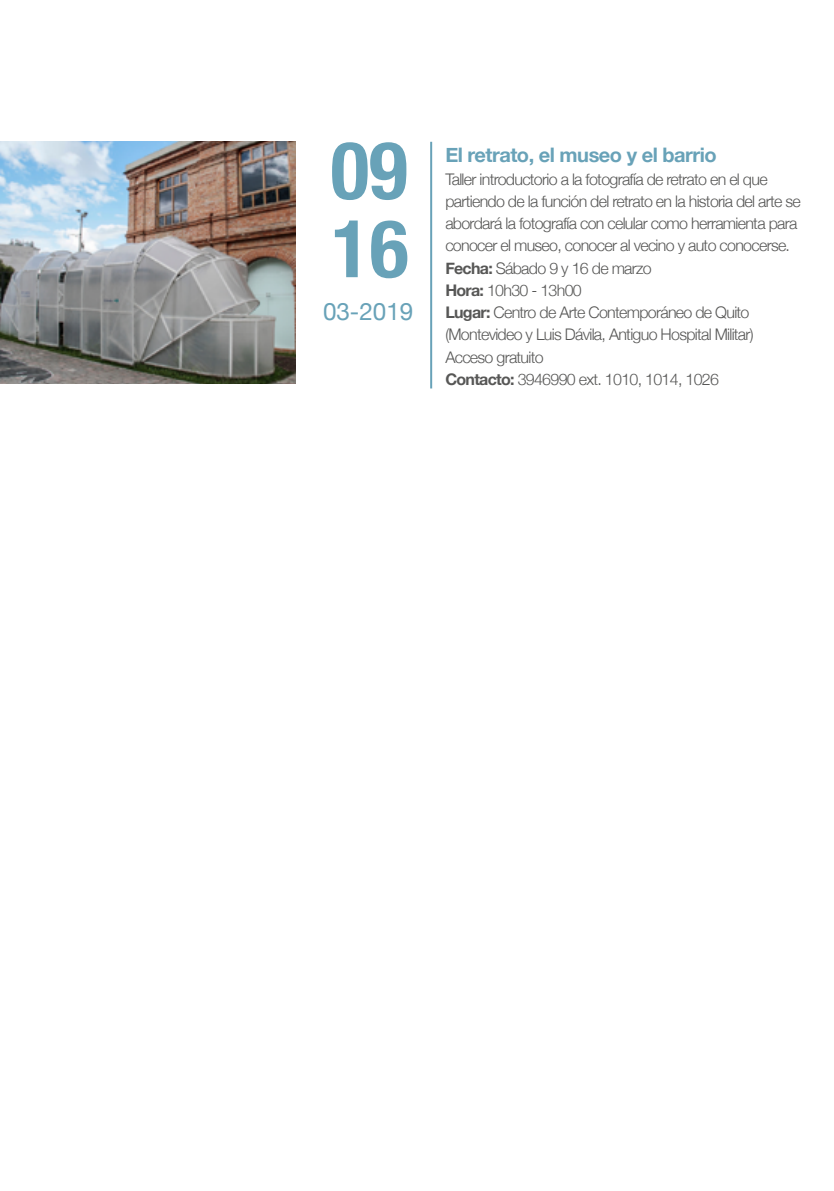
<style>
.page{position:relative;width:834px;height:1191px;background:#fff}
.page>*{position:absolute;margin:0;border:0;box-sizing:border-box;transform-origin:0 0}
.t1{font:700 condensed 80px/78.2px "Helvetica Neue LT Std";color:#68a2b8}
.t2{font:24.2px "Helvetica Neue";color:#68a2b8}
.t3{font:700 20px "Helvetica Neue";letter-spacing:-.025em;color:#68a2b8}
.t4{font:300 16px/22.2px "Helvetica Neue";letter-spacing:-.045em;color:#575756}
.s1{font-weight:700}
</style>
<div class="page">
<img style="left:0;top:142px;width:296px;height:241px">
<hr style="left:430px;top:142px;width:2px;height:246px;background:#68a2b8">
<h1 class="t1" style="left:330px;top:130px;width:79px">09<br>16</h1>
<h2 class="t2" style="left:323px;top:294px;width:92px">03-2019</h2>
<p class="t3" style="left:445px;top:140px;width:273px">El retrato, el museo y el barrio</p>
<p class="t4" style="left:445px;top:167px;width:357px">Taller introductorio a la fotografía de retrato en el que partiendo de la función del retrato en la historia del arte se abordará la fotografía con celular como herramienta para conocer el museo, conocer al vecino y auto conocerse.<br><span class="s1">Fecha:</span> Sábado 9 y 16 de marzo<br><span class="s1">Hora:</span> 10h30 - 13h00<br><span class="s1">Lugar:</span> Centro de Arte Contemporáneo de Quito (Montevideo y Luis Dávila, Antiguo Hospital Militar)<br>Acceso gratuito<br><span class="s1">Contacto:</span> 3946990 ext. 1010, 1014, 1026</p>
</div>
